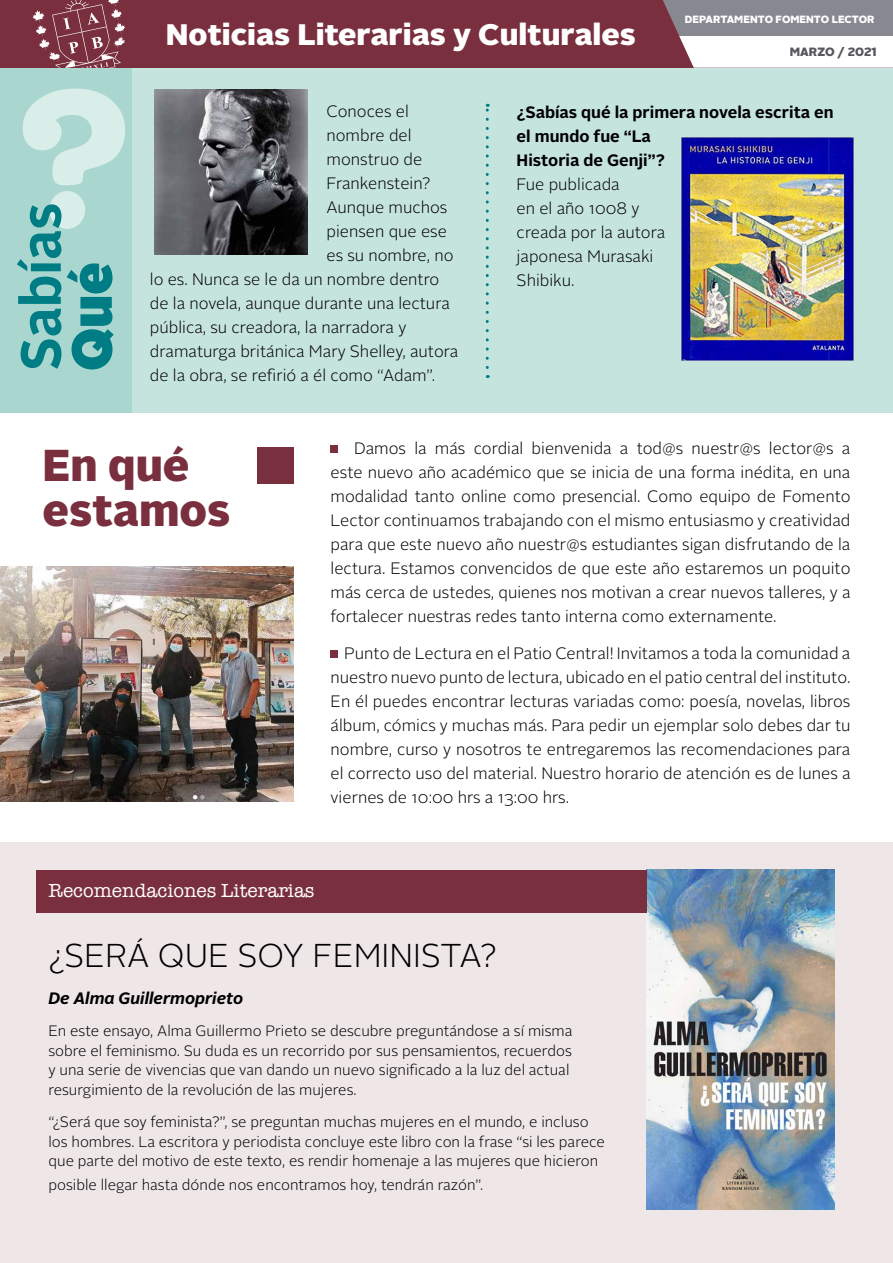
<style>
.page{position:relative;width:893px;height:1263px;background:#fff}
.page>*{position:absolute;margin:0;border:0;box-sizing:border-box;transform-origin:0 0}
.t1{font:700 56.55px "Alright Sans";color:#007c85;scale:.95 1}
.t2{font:900 56.55px "Alright Sans";color:#007c85;scale:.95 1}
.t3{font:900 44.55px/45px "Alright Sans";color:#7a2f3e}
.t4{font:300 33px "Alright Sans";color:#000}
.t5{font:900 29.7px "Alright Sans";color:#fff;scale:1.04 1}
.t6{font:19.5px "American Typewriter";color:#fff}
.t7{font:300 16.5px/24px "Alright Sans";color:#000;text-align:justify}
.t8{font:700 16.5px/24px "Alright Sans";color:#000}
.t9{font:italic 700 16.5px "Alright Sans";color:#000}
.t10{font:300 15px/19.5px "Alright Sans";color:#000}
.t11{font:900 12px "Alright Sans";color:#57575d}
.t12{font:900 10.5px "Alright Sans";color:#fff}
</style>
<div class="page">
<div style="left:662px;top:0;width:231px;height:36px;background:#888890"></div>
<div style="left:331px;top:445px;width:7px;height:7px;background:#7a2f3e"></div>
<div style="left:331px;top:650px;width:7px;height:7px;background:#7a2f3e"></div>
<img style="left:0;top:566px;width:293px;height:235px">
<div style="left:257px;top:447px;width:36px;height:37px;background:#7a2f3e"></div>
<div style="left:0;top:842px;width:893px;height:421px;background:#efe6e8"></div>
<img style="left:647px;top:870px;width:188px;height:339px">
<div style="left:37px;top:870px;width:610px;height:42px;background:#7a2f3e"></div>
<div style="left:0;top:0;width:694px;height:68px;background:#7a2f3e"></div>
<svg style="left:33px;top:0;width:92px;height:68px;background:#8d4d5a"></svg>
<hr style="left:5px;top:68px;width:888px;height:1px;background:#7a2f3e">
<div style="left:0;top:69px;width:893px;height:344px;background:#c6e4de"></div>
<div style="left:0;top:69px;width:131px;height:344px;background:#a9d7cf"></div>
<svg style="left:486px;top:104px;width:3px;height:263px"></svg>
<svg style="left:23px;top:89px;width:102px;height:140px"></svg>
<img style="left:681px;top:137px;width:172px;height:224px">
<img style="left:154px;top:90px;width:154px;height:164px">
<h1 class="t1" style="left:1px;top:371px;width:179px;rotate:-90deg">Sabías</h1>
<h1 class="t2" style="left:51px;top:371px;width:116px;rotate:-90deg">Qué</h1>
<h3 class="t5" style="left:166px;top:14px;width:454px">Noticias Literarias y Culturales</h3>
<p class="t12" style="left:685px;top:12px;width:191px">DEPARTAMENTO FOMENTO LECTOR</p>
<p class="t11" style="left:790px;top:43px;width:88px">MARZO / 2021</p>
<p class="t7" style="left:326px;top:100px;width:84px">Conoces el</p>
<p class="t7" style="left:326px;top:124px;width:87px">nombre del</p>
<p class="t7" style="left:326px;top:148px;width:97px">monstruo de</p>
<p class="t7" style="left:326px;top:172px;width:106px">Frankenstein?</p>
<p class="t7" style="left:326px;top:196px;width:122px">Aunque muchos</p>
<p class="t7" style="left:326px;top:220px;width:122px">piensen que ese</p>
<p class="t7" style="left:326px;top:244px;width:129px">es su nombre, no</p>
<p class="t7" style="left:150px;top:268px;width:291px">lo es. Nunca se le da un nombre dentro</p>
<p class="t7" style="left:150px;top:292px;width:301px">de la novela, aunque durante una lectura</p>
<p class="t7" style="left:150px;top:316px;width:258px">pública, su creadora, la narradora y</p>
<p class="t7" style="left:150px;top:340px;width:310px">dramaturga británica Mary Shelley, autora</p>
<p class="t7" style="left:150px;top:364px;width:287px">de la obra, se refirió a él como “Adam”.</p>
<p class="t8" style="left:517px;top:100px;width:318px">¿Sabías qué la primera novela escrita en el mundo fue “La<br>Historia de Genji”?</p>
<p class="t7" style="left:517px;top:173px;width:150px;text-align:left">Fue publicada<br>en el año 1008 y creada por la autora japonesa Murasaki<br>Shibiku.</p>
<h2 class="t3" style="left:43px;top:443px;width:190px">En qué estamos</h2>
<p class="t7" style="left:331px;top:437px;width:521px;text-indent:24px">Damos la más cordial bienvenida a tod@s nuestr@s lector@s a este nuevo año académico que se inicia de una forma inédita, en una modalidad tanto online como presencial. Como equipo de Fomento Lector continuamos trabajando con el mismo entusiasmo y creatividad para que este nuevo año nuestr@s estudiantes sigan disfrutando de la lectura. Estamos convencidos de que este año estaremos un poquito más cerca de ustedes, quienes nos motivan a crear nuevos talleres, y a fortalecer nuestras redes tanto interna como externamente.</p>
<p class="t7" style="left:331px;top:641px;width:521px;text-indent:14px">Punto de Lectura en el Patio Central! Invitamos a toda la comunidad a nuestro nuevo punto de lectura, ubicado en el patio central del instituto.<br>En él puedes encontrar lecturas variadas como: poesía, novelas, libros álbum, cómics y muchas más. Para pedir un ejemplar solo debes dar tu nombre, curso y nosotros te entregaremos las recomendaciones para el correcto uso del material. Nuestro horario de atención es de lunes a viernes de 10:00 hrs a 13:00 hrs.</p>
<p class="t6" style="left:48px;top:875px;width:268px">Recomendaciones Literarias</p>
<h3 class="t4" style="left:48px;top:934px;width:450px">¿SERÁ QUE SOY FEMINISTA?</h3>
<p class="t9" style="left:48px;top:987px;width:196px">De Alma Guillermoprieto</p>
<p class="t10" style="left:48px;top:1022px;width:525px">En este ensayo, Alma Guillermo Prieto se descubre preguntándose a sí misma sobre el feminismo. Su duda es un recorrido por sus pensamientos, recuerdos y una serie de vivencias que van dando un nuevo significado a la luz del actual resurgimiento de la revolución de las mujeres.</p>
<p class="t10" style="left:48px;top:1112px;width:558px">“¿Será que soy feminista?”, se preguntan muchas mujeres en el mundo, e incluso los hombres. La escritora y periodista concluye este libro con la frase “si les parece que parte del motivo de este texto, es rendir homenaje a las mujeres que hicieron</p>
<p class="t10" style="left:48px;top:1175px;width:436px">posible llegar hasta dónde nos encontramos hoy, tendrán razón”.</p>
</div>
